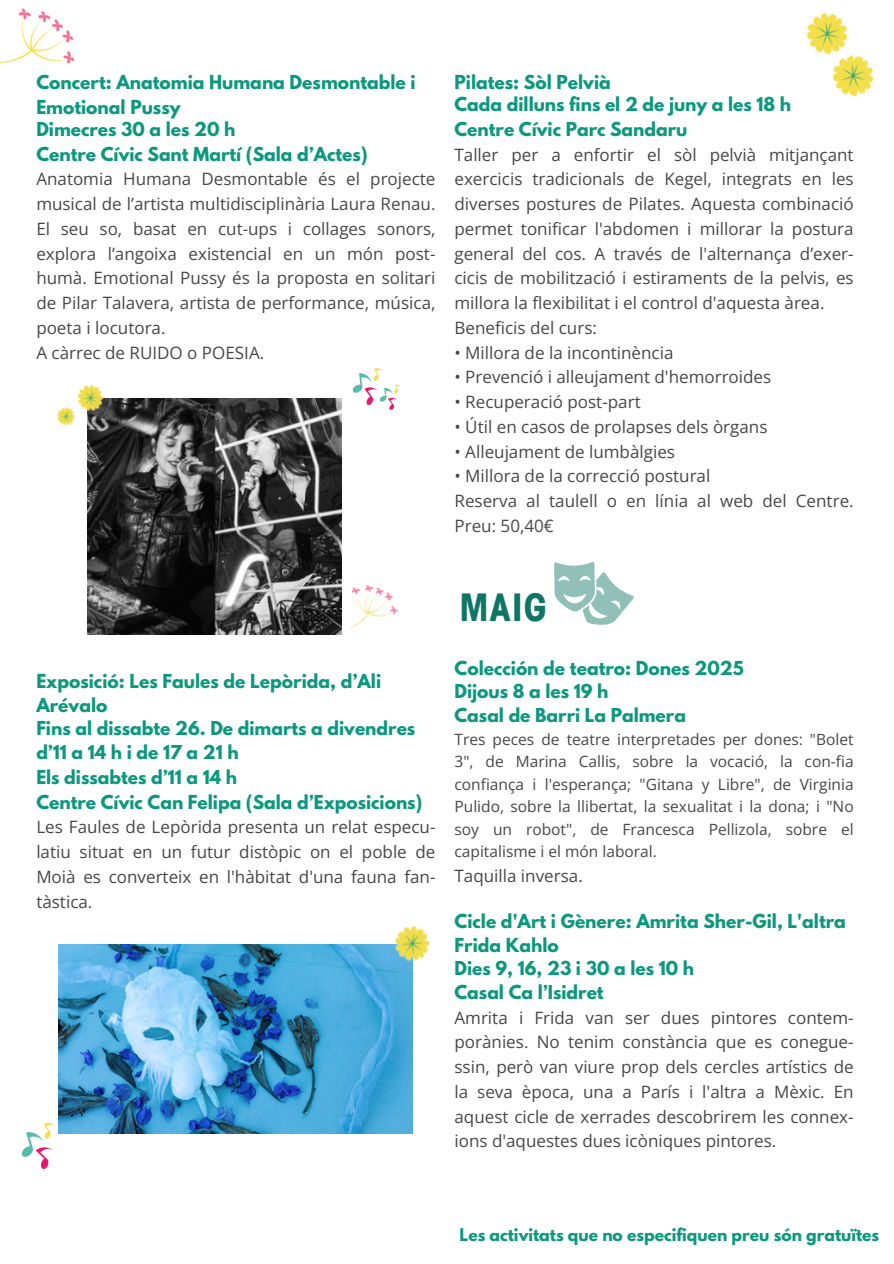
<style>
.page{position:relative;width:894px;height:1264px;background:#fff}
.page>*{position:absolute;margin:0;border:0;box-sizing:border-box;transform-origin:0 0}
.t1{font:700 condensed 37.5px "ITC Avant Garde Std";color:#0e7663}
.t2{font:17.1px/24.8px "Open Sans";color:#474747;text-align:justify}
.t3{font:700 17.1px/24.8px "League Spartan";color:#0b987e}
.t4{font:15.6px/22.5px "Open Sans";color:#474747;text-align:justify}
.t5{font:700 15.6px "League Spartan";color:#0b987e}
</style>
<div class="page">
<img style="left:0;top:8px;width:74px;height:56px">
<img style="left:832px;top:54px;width:42px;height:43px">
<img style="left:806px;top:12px;width:43px;height:44px">
<svg style="left:554px;top:562px;width:80px;height:63px"></svg>
<img style="left:87px;top:399px;width:254px;height:235px">
<img style="left:77px;top:384px;width:31px;height:33px">
<img style="left:56px;top:404px;width:23px;height:22px">
<svg style="left:352px;top:368px;width:49px;height:42px"></svg>
<img style="left:337px;top:570px;width:61px;height:65px">
<img style="left:59px;top:944px;width:353px;height:189px">
<img style="left:387px;top:925px;width:43px;height:43px">
<svg style="left:22px;top:1122px;width:33px;height:47px"></svg>
<p class="t3" style="left:36px;top:72px;width:381px">Concert: Anatomia Humana Desmontable i<br>Emotional Pussy</p>
<p class="t3" style="left:36px;top:119px;width:333px">Dimecres 30 a les 20 h<br>Centre Cívic Sant Martí (Sala d’Actes)</p>
<p class="t2" style="left:36px;top:166px;width:400px;text-align:left">Anatomia Humana Desmontable és el projecte musical de l’artista multidisciplinària Laura Renau.<br>El seu so, basat en cut-ups i collages sonors, explora l’angoixa existencial en un món post&shy;humà. Emotional Pussy és la proposta en solitari de Pilar Talavera, artista de performance, música, poeta i locutora.<br>A càrrec de RUIDO o POESIA.</p>
<h2 class="t3" style="left:454px;top:72px;width:158px">Pilates: Sòl Pelvià</h2>
<h2 class="t3" style="left:454px;top:94px;width:338px">Cada dilluns fins el 2 de juny a les 18 h<br>Centre Cívic Parc Sandaru</h2>
<h2 class="t2" style="left:454px;top:141px;width:400px">Taller per a enfortir el sòl pelvià mitjançant exercicis tradicionals de Kegel, integrats en les diverses postures de Pilates. Aquesta combinació permet tonificar l'abdomen i millorar la postura general del cos. A través de l'alternança d’exer&shy;cicis de mobilització i estiraments de la pelvis, es millora la flexibilitat i el control d'aquesta àrea.</h2>
<p class="t2" style="left:454px;top:315px;width:144px">Beneficis del curs:</p>
<p class="t2" style="left:454px;top:339px;width:220px">• Millora de la incontinència</p>
<p class="t2" style="left:454px;top:364px;width:318px">• Prevenció i alleujament d'hemorroides</p>
<p class="t2" style="left:454px;top:389px;width:188px">• Recuperació post-part</p>
<p class="t2" style="left:454px;top:414px;width:314px">• Útil en casos de prolapses dels òrgans</p>
<p class="t2" style="left:454px;top:438px;width:222px">• Alleujament de lumbàlgies</p>
<p class="t2" style="left:454px;top:463px;width:257px">• Millora de la correcció postural</p>
<p class="t2" style="left:454px;top:488px;width:400px">Reserva al taulell o en línia al web del Centre.<br>Preu: 50,40€</p>
<p class="t3" style="left:36px;top:670px;width:346px">Exposició: Les Faules de Lepòrida, d’Ali<br>Arévalo</p>
<h2 class="t3" style="left:36px;top:717px;width:387px">Fins al dissabte 26. De dimarts a divendres d’11a14hide17a21h<br>Els dissabtes d’11 a 14 h<br>Centre Cívic Can Felipa (Sala d’Exposicions)</h2>
<p class="t2" style="left:36px;top:814px;width:400px">Les Faules de Lepòrida presenta un relat especu&shy;latiu situat en un futur distòpic on el poble de Moià es converteix en l'hàbitat d'una fauna fan&shy;tàstica.</p>
<p class="t1" style="left:459px;top:593px;width:88px">MAIG</p>
<p class="t3" style="left:454px;top:658px;width:290px">Colección de teatro: Dones 2025</p>
<p class="t3" style="left:454px;top:680px;width:233px">Dijous 8 a les 19 h<br>Casal de Barri La Palmera</p>
<p class="t4" style="left:454px;top:727px;width:400px">Tres peces de teatre interpretades per dones: "Bolet 3", de Marina Callis, sobre la vocació, la con-fia confiança i l'esperança; "Gitana y Libre", de Virginia Pulido, sobre la llibertat, la sexualitat i la dona; i "No soy un robot", de Francesca Pellizola, sobre el capitalisme i el món laboral.</p>
<p class="t2" style="left:454px;top:863px;width:130px">Taquilla inversa.</p>
<p class="t3" style="left:454px;top:910px;width:393px">Cicle d'Art i Gènere: Amrita Sher-Gil, L'altra<br>Frida Kahlo</p>
<p class="t3" style="left:454px;top:957px;width:241px">Dies 9, 16, 23 i 30 a les 10 h<br>Casal Ca l’Isidret</p>
<p class="t2" style="left:454px;top:1004px;width:400px">Amrita i Frida van ser dues pintores contem&shy;porànies. No tenim constància que es conegue&shy;ssin, però van viure prop dels cercles artístics de la seva època, una a París i l'altra a Mèxic. En aquest cicle de xerrades descobrirem les connex&shy;ions d'aquestes dues icòniques pintores.</p>
<p class="t5" style="left:459px;top:1226px;width:421px">Les activitats que no especifiquen preu són gratuïtes</p>
</div>
